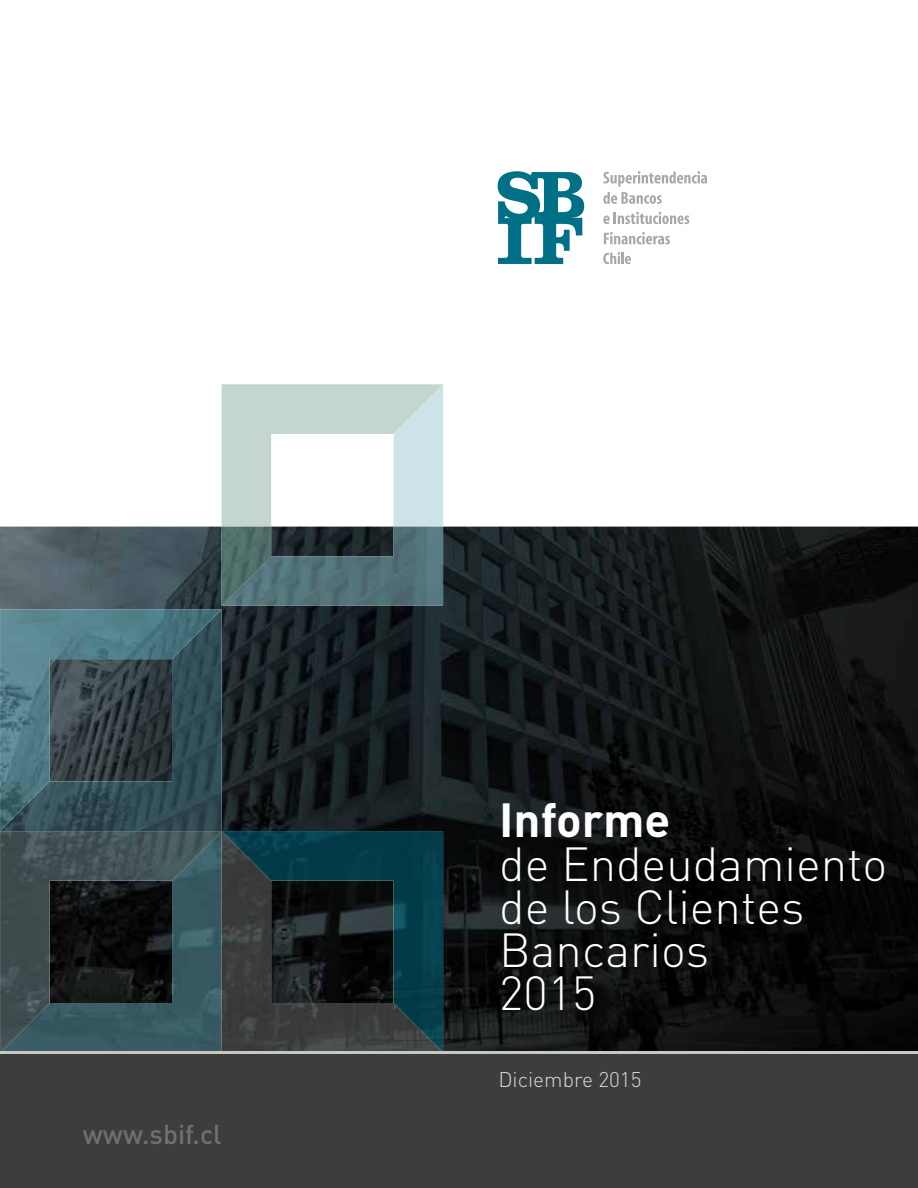
<style>
.page{position:relative;width:918px;height:1188px;background:#fff}
.page>*{position:absolute;margin:0;border:0;box-sizing:border-box;transform-origin:0 0}
.t1{font:300 47.25px/43.2px "DIN Pro";color:#fff}
.t2{font:700 47.25px "DIN Pro";color:#fff}
.t3{font:500 27px "DIN Pro";color:#70706e}
.t4{font:300 21px "DIN Pro";color:#d9d9d9}
</style>
<div class="page">
<img style="left:0;top:527px;width:918px;height:524px">
<svg style="left:498px;top:171px;width:86px;height:93px"></svg>
<svg style="left:603px;top:252px;width:28px;height:12px"></svg>
<svg style="left:604px;top:232px;width:66px;height:12px"></svg>
<svg style="left:603px;top:212px;width:86px;height:12px"></svg>
<svg style="left:603px;top:171px;width:104px;height:33px"></svg>
<img style="left:0;top:610px;width:222px;height:221px">
<img style="left:0;top:832px;width:222px;height:219px">
<img style="left:0;top:831px;width:222px;height:1px">
<img style="left:222px;top:831px;width:221px;height:220px">
<img style="left:222px;top:527px;width:221px;height:79px">
<svg style="left:222px;top:384px;width:221px;height:143px"></svg>
<div style="left:0;top:1053px;width:918px;height:135px;background:#3d3d3b"></div>
<hr style="left:0;top:1051px;width:918px;height:3px;background:#c7c7c4">
<p class="t3" style="left:83px;top:1116px;width:140px">www.sbif.cl</p>
<p class="t2" style="left:499px;top:788px;width:173px">Informe</p>
<p class="t1" style="left:499px;top:840px;width:390px">de Endeudamiento de los Clientes<br>Bancarios<br>2015</p>
<p class="t4" style="left:498px;top:1065px;width:145px">Diciembre 2015</p>
</div>
